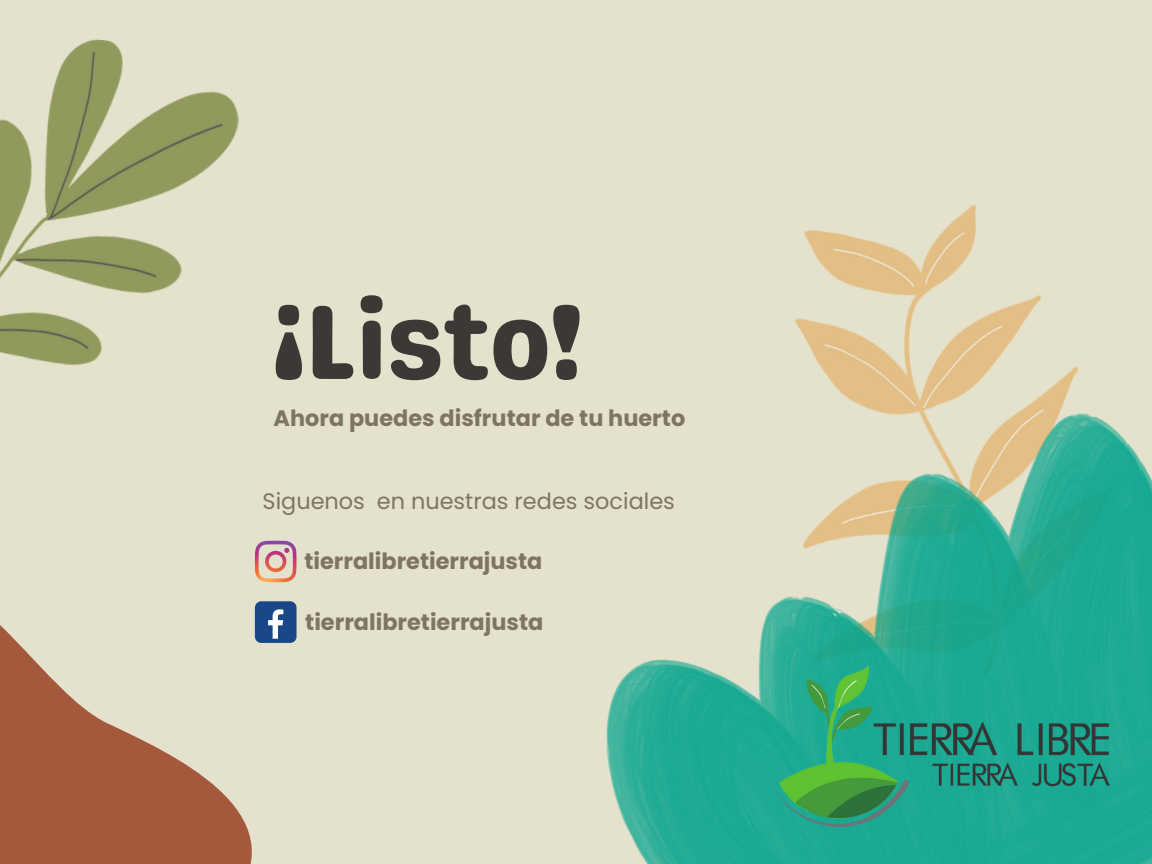
<style>
.page{position:relative;width:1152px;height:864px;background:#e4e2cc}
.page>*{position:absolute;margin:0;border:0;box-sizing:border-box;transform-origin:0 0}
.t1{font:105.45px "Genty Sans";color:#3c3836}
.t2{font:700 22.35px "Poppins";color:#7f7365}
.t3{font:22.35px "Poppins";color:#7f7365}
</style>
<div class="page">
<img style="left:795px;top:204px;width:246px;height:138px">
<img style="left:607px;top:342px;width:545px;height:522px">
<img style="left:0;top:39px;width:239px;height:327px">
<svg style="left:0;top:540px;width:285px;height:324px"></svg>
<img style="left:772px;top:666px;width:337px;height:160px">
<svg style="left:255px;top:541px;width:42px;height:41px"></svg>
<div style="left:255px;top:601px;width:42px;height:42px;background:#1a4789;border-radius:6px"></div>
<svg style="left:268px;top:609px;width:15px;height:30px"></svg>
<h1 class="t1" style="left:273px;top:279px;width:310px">¡Listo!</h1>
<p class="t2" style="left:273px;top:403px;width:413px">Ahora puedes disfrutar de tu huerto</p>
<p class="t3" style="left:263px;top:485px;width:414px">Siguenos en nuestras redes sociales</p>
<p class="t2" style="left:304px;top:546px;width:240px">tierralibretierrajusta</p>
<p class="t2" style="left:305px;top:607px;width:240px">tierralibretierrajusta</p>
</div>
